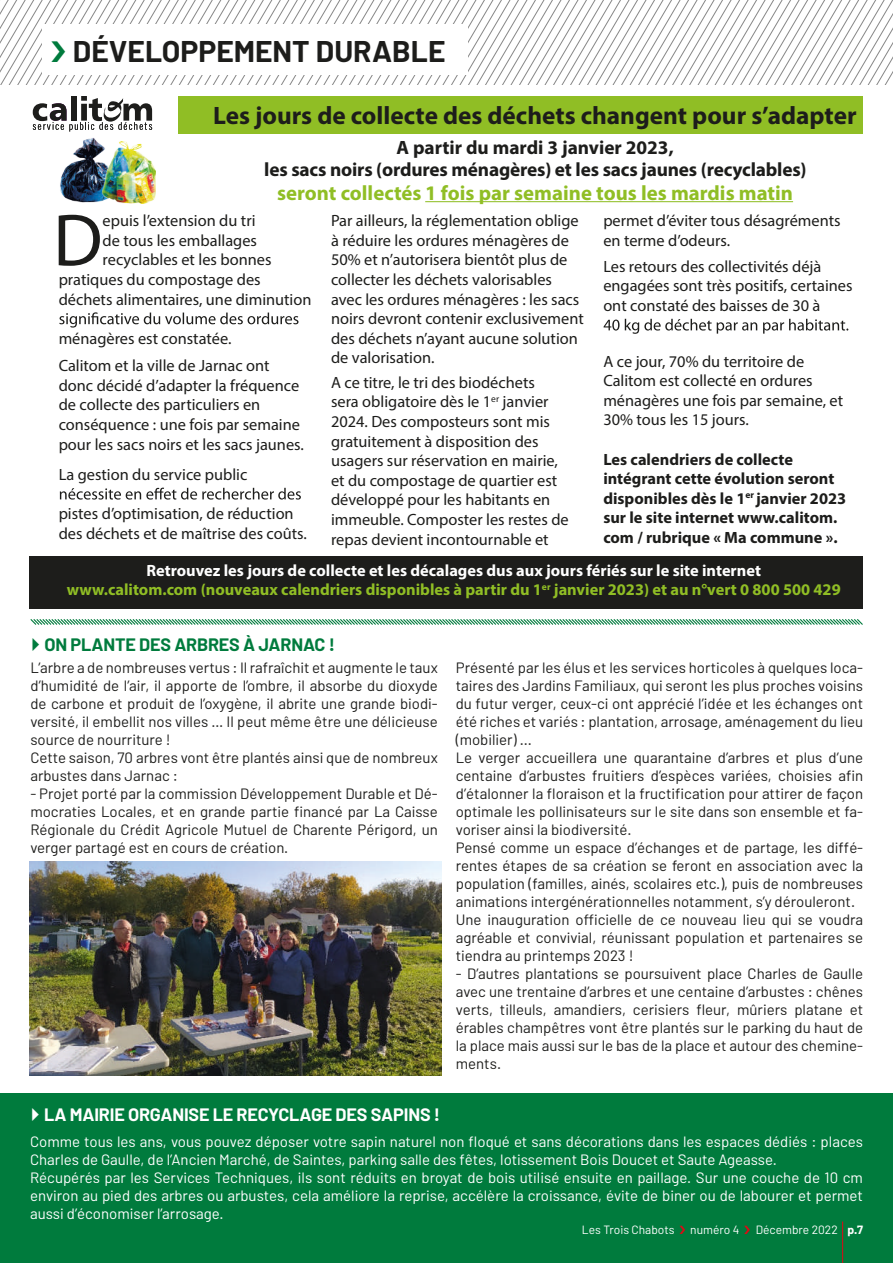
<style>
.page{position:relative;width:893px;height:1263px;background:#fff}
.page>*{position:absolute;margin:0;border:0;box-sizing:border-box;transform-origin:0 0}
.t1{font:74.55px "Myriad Pro";color:#1d1d1b}
.t2{font:700 30px "Barlow";color:#1d1d1b}
.t3{font:700 25.2px "Myriad Pro";color:#1d1d1b}
.t4{font:700 20.85px "Myriad Pro";color:#90be25}
.t5{font:700 19.35px/22.4px "Myriad Pro";letter-spacing:-.01em;color:#1d1d1b;text-align:center}
.t6{font:700 18px "Barlow";letter-spacing:-.01em;color:#fff}
.t7{font:700 18px "Barlow";letter-spacing:-.01em;color:#007b3d}
.t8{font:16.35px/19.6px "Myriad Pro";color:#1d1d1b}
.t9{font:700 16.35px/19.6px "Myriad Pro";color:#90be25;text-align:center}
.t10{font:700 16.35px/19.6px "Myriad Pro";color:#1d1d1b}
.t11{font:15px/18px "Barlow";color:#1d1d1b}
.t12{font:15px/18px "Barlow";color:#fff}
.t13{font:12px "Barlow";color:#fff}
.s1{color:#fff}
.s2{font-weight:700}
</style>
<div class="page">
<div style="left:0;top:1093px;width:893px;height:170px;background:#007b3d"></div>
<hr style="left:842px;top:1221px;width:1px;height:42px;background:#e30614">
<div style="left:179px;top:96px;width:684px;height:38px;background:#90be25"></div>
<img style="left:60px;top:138px;width:42px;height:65px">
<img style="left:102px;top:142px;width:53px;height:61px">
<svg style="left:59px;top:312px;width:239px;height:16px"></svg>
<svg style="left:60px;top:488px;width:241px;height:12px"></svg>
<svg style="left:604px;top:319px;width:244px;height:15px"></svg>
<hr style="left:425px;top:201px;width:368px;height:1px;background:#90be25">
<div style="left:30px;top:557px;width:833px;height:52px;background:#1d1d1b"></div>
<img style="left:30px;top:861px;width:412px;height:215px">
<svg style="left:30px;top:619px;width:833px;height:6px;background:#8ac2a6"></svg>
<svg style="left:0;top:0;width:893px;height:132px"></svg>
<h2 class="t2" style="left:73px;top:32px;width:374px">DÉVELOPPEMENT DURABLE</h2>
<h3 class="t3" style="left:213px;top:99px;width:645px">Les jours de collecte des déchets changent pour s’adapter</h3>
<p class="t5" style="left:264px;top:135px;width:544px">A partir du mardi 3 janvier 2023,<br>les sacs noirs (ordures ménagères) et les sacs jaunes (recyclables)</p>
<h3 class="t4" style="left:277px;top:179px;width:517px">seront collectés 1 fois par semaine tous les mardis matin</h3>
<h1 class="t1" style="left:53px;top:194px;width:51px">D</h1>
<p class="t8" style="left:103px;top:211px;width:154px">epuis l’extension du tri</p>
<p class="t8" style="left:103px;top:230px;width:156px">de tous les emballages</p>
<p class="t8" style="left:103px;top:250px;width:170px">recyclables et les bonnes</p>
<p class="t8" style="left:59px;top:269px;width:204px">pratiques du compostage des</p>
<p class="t8" style="left:59px;top:289px;width:254px">déchets alimentaires, une diminution</p>
<p class="t8" style="left:59px;top:324px;width:212px;line-height:27.3px">ménagères est constatée.<br>Calitom et la ville de Jarnac ont</p>
<p class="t8" style="left:59px;top:375px;width:247px">donc décidé d’adapter la fréquence de collecte des particuliers en conséquence : une fois par semaine pour les sacs noirs et les sacs jaunes.</p>
<p class="t8" style="left:59px;top:464px;width:190px">La gestion du service public</p>
<p class="t8" style="left:59px;top:503px;width:250px">pistes d’optimisation, de réduction des déchets et de maîtrise des coûts.</p>
<p class="t8" style="left:331px;top:211px;width:254px">Par ailleurs, la réglementation oblige à réduire les ordures ménagères de 50% et n’autorisera bientôt plus de collecter les déchets valorisables avec les ordures ménagères : les sacs noirs devront contenir exclusivement des déchets n’ayant aucune solution de valorisation.</p>
<p class="t8" style="left:331px;top:372px;width:239px">A ce titre, le tri des biodéchets<br>sera obligatoire dès le 1<sup>er</sup> janvier<br>2024. Des composteurs sont mis gratuitement à disposition des usagers sur réservation en mairie, et du compostage de quartier est développé pour les habitants en immeuble. Composter les restes de repas devient incontournable et</p>
<p class="t8" style="left:603px;top:211px;width:239px">permet d’éviter tous désagréments en terme d’odeurs.</p>
<p class="t8" style="left:603px;top:256px;width:251px">Les retours des collectivités déjà engagées sont très positifs, certaines ont constaté des baisses de 30 à</p>
<p class="t8" style="left:603px;top:351px;width:241px">A ce jour, 70% du territoire de<br>Calitom est collecté en ordures ménagères une fois par semaine, et<br>30% tous les 15 jours.</p>
<p class="t10" style="left:603px;top:449px;width:244px">Les calendriers de collecte intégrant cette évolution seront disponibles dès le 1<sup>er</sup> janvier 2023 sur le site internet www.calitom. com / rubrique « Ma commune ».</p>
<p class="t9" style="left:67px;top:560px;width:775px"><span class="s1">Retrouvez les jours de collecte et les décalages dus aux jours fériés sur le site internet<br></span>www.calitom.com (nouveaux calendriers disponibles à partir du 1<sup>er</sup> janvier 2023) et au n°vert 0 800 500 429</p>
<p class="t7" style="left:44px;top:633px;width:292px">ON PLANTE DES ARBRES À JARNAC !</p>
<p class="t11" style="left:30px;top:658px;width:409px">L’arbre a de nombreuses vertus : Il rafraîchit et augmente le taux d’humidité de l’air, il apporte de l’ombre, il absorbe du dioxyde de carbone et produit de l’oxygène, il abrite une grande biodi&shy;versité, il embellit nos villes … Il peut même être une délicieuse source de nourriture !<br>Cette saison, 70 arbres vont être plantés ainsi que de nombreux arbustes dans Jarnac :</p>
<p class="t11" style="left:30px;top:784px;width:409px;text-align:justify">- Projet porté par la commission Développement Durable et Dé&shy;mocraties Locales, et en grande partie financé par La Caisse Régionale du Crédit Agricole Mutuel de Charente Périgord, un verger partagé est en cours de création.</p>
<p class="t11" style="left:456px;top:658px;width:409px">Présenté par les élus et les services horticoles à quelques loca&shy;taires des Jardins Familiaux, qui seront les plus proches voisins du futur verger, ceux-ci ont apprécié l’idée et les échanges ont été riches et variés : plantation, arrosage, aménagement du lieu (mobilier) ...<br>Le verger accueillera une quarantaine d’arbres et plus d’une centaine d’arbustes fruitiers d’espèces variées, choisies afin d’étalonner la floraison et la fructification pour attirer de façon optimale les pollinisateurs sur le site dans son ensemble et fa&shy;voriser ainsi la biodiversité.<br>Pensé comme un espace d’échanges et de partage, les diffé&shy;rentes étapes de sa création se feront en association avec la population (familles, ainés, scolaires etc.), puis de nombreuses animations intergénérationnelles notamment, s’y dérouleront.<br>Une inauguration officielle de ce nouveau lieu qui se voudra agréable et convivial, réunissant population et partenaires se tiendra au printemps 2023 !</p>
<p class="t11" style="left:456px;top:964px;width:409px;text-align:justify">- D’autres plantations se poursuivent place Charles de Gaulle avec une trentaine d’arbres et une centaine d’arbustes : chênes verts, tilleuls, amandiers, cerisiers fleur, mûriers platane et érables champêtres vont être plantés sur le parking du haut de la place mais aussi sur le bas de la place et autour des chemine&shy;ments.</p>
<p class="t6" style="left:44px;top:1103px;width:397px">LA MAIRIE ORGANISE LE RECYCLAGE DES SAPINS !</p>
<p class="t12" style="left:30px;top:1132px;width:834px">Comme tous les ans, vous pouvez déposer votre sapin naturel non floqué et sans décorations dans les espaces dédiés : places Charles de Gaulle, de l’Ancien Marché, de Saintes, parking salle des fêtes, lotissement Bois Doucet et Saute Ageasse.<br>Récupérés par les Services Techniques, ils sont réduits en broyat de bois utilisé ensuite en paillage. Sur une couche de 10 cm environ au pied des arbres ou arbustes, cela améliore la reprise, accélère la croissance, évite de biner ou de labourer et permet aussi d’économiser l’arrosage.</p>
<p class="t13" style="left:582px;top:1222px;width:94px">Les Trois Chabots</p>
<p class="t13" style="left:690px;top:1222px;width:51px">numéro 4</p>
<p class="t13" style="left:756px;top:1222px;width:109px">Décembre 2022 <span class="s2">p.7</span></p>
</div>
